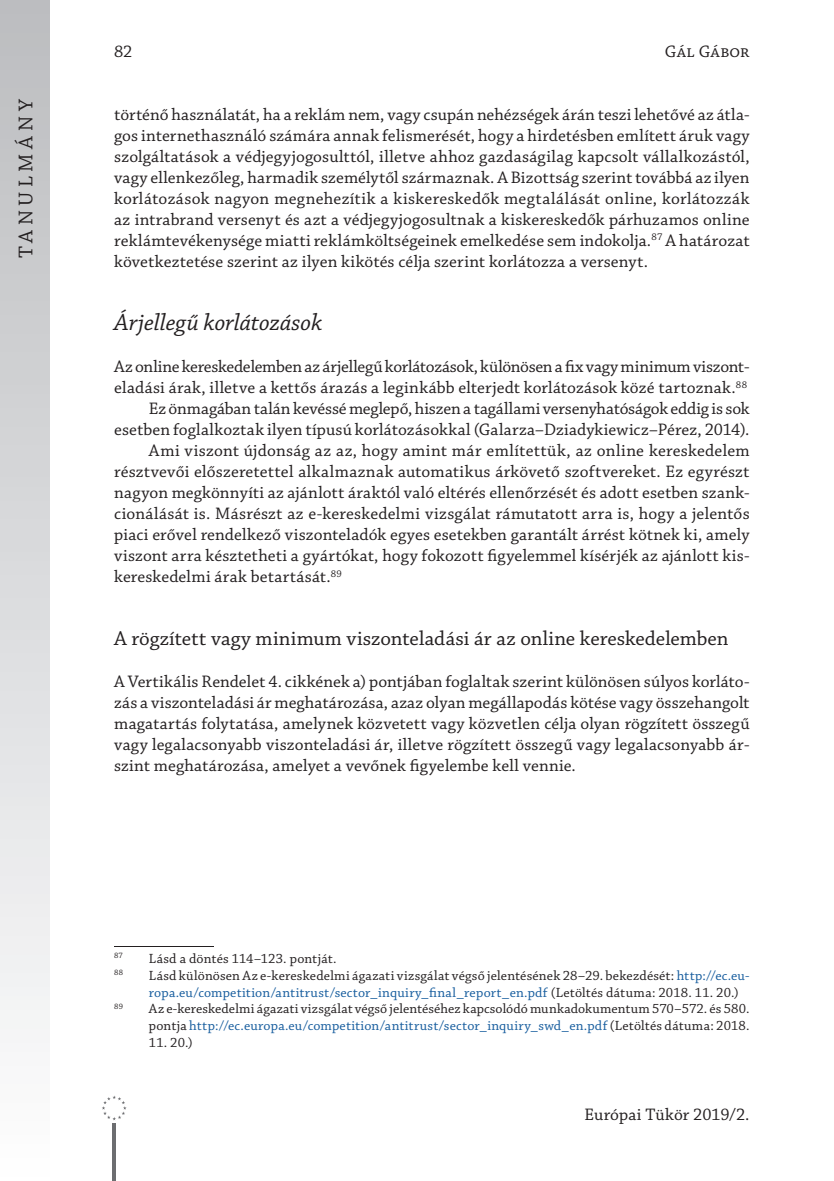
<style>
.page{position:relative;width:834px;height:1181px;background:#fff}
.page>*{position:absolute;margin:0;border:0;box-sizing:border-box;transform-origin:0 0}
.t1{font:italic 24.5px "Chaparral Pro";letter-spacing:-.005em;color:#231f20}
.t2{font:21px "Chaparral Pro";letter-spacing:.18em;color:#231f20}
.t3{font:21px "Chaparral Pro";letter-spacing:.21em;color:#231f20}
.t4{font:17.5px/21px "Chaparral Pro";letter-spacing:.01em;color:#231f20;text-align:justify}
.t5{font:17.5px "Chaparral Pro";letter-spacing:-.01em;color:#231f20}
.t6{font:14px/16.8px "Chaparral Pro";letter-spacing:.01em;color:#231f20}
.t7{font:8.22px "Chaparral Pro";color:#231f20}
.s1{color:#175d9e}
</style>
<div class="page">
<div style="left:0;top:0;width:50px;height:1181px;background:linear-gradient(to bottom,#bbbcbf,#fdfdfe)"></div>
<hr style="left:112px;top:1107px;width:1px;height:74px;background:#6c6d70">
<hr style="left:114px;top:1107px;width:1px;height:74px;background:#6c6d70">
<hr style="left:115px;top:1107px;width:1px;height:74px;background:#6c6d70">
<div style="left:99px;top:1093px;width:30px;height:29px;background:#fff"></div>
<svg style="left:102px;top:1095px;width:24px;height:25px"></svg>
<hr style="left:114px;top:946px;width:99px;height:1px;background:#231f20">
<p class="t4" style="left:114px;top:42px;width:20px">82</p>
<p class="t4" style="left:664px;top:42px;width:86px">Gál Gábor</p>
<p class="t3" style="left:14px;top:258px;width:161px;rotate:-90deg">TANULMÁNY</p>
<p class="t4" style="left:114px;top:105px;width:637px">történő használatát, ha a reklám nem, vagy csupán nehézségek árán teszi lehetővé az átla&shy;gos internethasználó számára annak felismerését, hogy a hirdetésben említett áruk vagy szolgáltatások a védjegyjogosulttól, illetve ahhoz gazdaságilag kapcsolt vállalkozástól, vagy ellenkezőleg, harmadik személytől származnak. A Bizottság szerint továbbá az ilyen korlátozások nagyon megnehezítik a kiskereskedők megtalálását online, korlátozzák az intrabrand versenyt és azt a védjegyjogosultnak a kiskereskedők párhuzamos online reklámtevékenysége miatti reklámköltségeinek emelkedése sem indokolja.<sup>87</sup> A határozat következtetése szerint az ilyen kikötés célja szerint korlátozza a versenyt.</p>
<h1 class="t1" style="left:114px;top:309px;width:209px">Árjellegű korlátozások</h1>
<p class="t4" style="left:114px;top:357px;width:636px">Az online kereskedelemben az árjellegű korlátozások, különösen a fix vagy minimum viszont-</p>
<p class="t4" style="left:114px;top:378px;width:634px">eladási árak, illetve a kettős árazás a leginkább elterjedt korlátozások közé tartoznak.<sup>88</sup></p>
<p class="t5" style="left:149px;top:399px;width:602px">Ez önmagában talán kevéssé meglepő, hiszen a tagállami versenyhatóságok eddig is sok</p>
<p class="t4" style="left:114px;top:420px;width:636px">esetben foglalkoztak ilyen típusú korlátozásokkal (Galarza–Dziadykiewicz–Pérez, 2014).</p>
<p class="t4" style="left:149px;top:441px;width:602px">Ami viszont újdonság az az, hogy amint már említettük, az online kereskedelem</p>
<p class="t4" style="left:114px;top:462px;width:636px">résztvevői előszeretettel alkalmaznak automatikus árkövető szoftvereket. Ez egyrészt</p>
<p class="t4" style="left:114px;top:483px;width:636px">nagyon megkönnyíti az ajánlott áraktól való eltérés ellenőrzését és adott esetben szank-</p>
<p class="t4" style="left:114px;top:504px;width:637px">cionálását is. Másrészt az e-kereskedelmi vizsgálat rámutatott arra is, hogy a jelentős</p>
<p class="t4" style="left:114px;top:525px;width:636px">piaci erővel rendelkező viszonteladók egyes esetekben garantált árrést kötnek ki, amely</p>
<p class="t4" style="left:114px;top:546px;width:636px">viszont arra késztetheti a gyártókat, hogy fokozott figyelemmel kísérjék az ajánlott kis-</p>
<p class="t4" style="left:114px;top:567px;width:229px">kereskedelmi árak betartását.<sup>89</sup></p>
<p class="t2" style="left:114px;top:627px;width:616px">A rögzített vagy minimum viszonteladási ár az online kereskedelemben</p>
<p class="t4" style="left:114px;top:672px;width:636px">A Vertikális Rendelet 4. cikkének a) pontjában foglaltak szerint különösen súlyos korláto&shy;zás a viszonteladási ár meghatározása, azaz olyan megállapodás kötése vagy összehangolt magatartás folytatása, amelynek közvetett vagy közvetlen célja olyan rögzített összegű vagy legalacsonyabb viszonteladási ár, illetve rögzített összegű vagy legalacsonyabb ár&shy;szint meghatározása, amelyet a vevőnek figyelembe kell vennie.</p>
<p class="t7" style="left:114px;top:951px;width:10px">87</p>
<p class="t6" style="left:149px;top:950px;width:189px">Lásd a döntés 114–123. pontját.</p>
<p class="t7" style="left:114px;top:968px;width:10px">88</p>
<p class="t6" style="left:149px;top:967px;width:602px">Lásd különösen Az e-kereskedelmi ágazati vizsgálat végső jelentésének 28–29. bekezdését: <span class="s1">http://ec.eu&shy;ropa.eu/competition/antitrust/sector_inquiry_final_report_en.pdf</span> (Letöltés dátuma: 2018. 11. 20.)</p>
<p class="t7" style="left:114px;top:1001px;width:10px">89</p>
<p class="t6" style="left:149px;top:1001px;width:602px">Az e-kereskedelmi ágazati vizsgálat végső jelentéséhez kapcsolódó munkadokumentum 570–572. és 580. pontja <span class="s1">http://ec.europa.eu/competition/antitrust/sector_inquiry_swd_en.pdf</span> (Letöltés dátuma: 2018.</p>
<p class="t6" style="left:149px;top:1034px;width:45px">11. 20.)</p>
<p class="t4" style="left:584px;top:1105px;width:167px">Európai Tükör 2019/2.</p>
</div>
